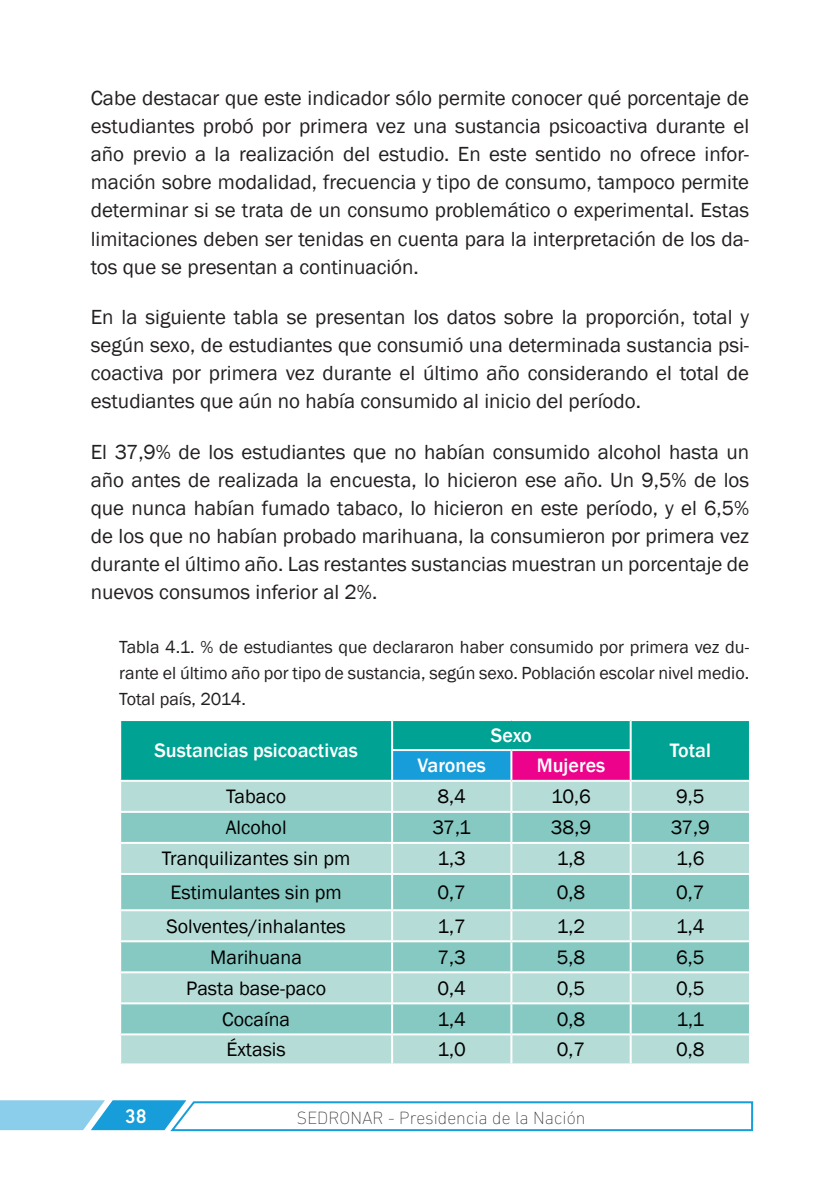
<style>
.page{position:relative;width:840px;height:1191px;background:#fff}
.page>*{position:absolute;margin:0;border:0;box-sizing:border-box;transform-origin:0 0}
.Body_Text{font:21px/28px "Franklin Gothic";color:#231f20;text-align:justify}
.t1{font:20px "Franklin Gothic";color:#000}
.t2{font:500 20px "Franklin Gothic";color:#fff}
.t3{font:500 20px "DIN Next LT Pro";color:#fff}
.epigrafes{font:18px/26px "Franklin Gothic";color:#231f20;text-align:justify}
.t4{font:200 18px "DIN Next LT Pro";color:#231f20}
</style>
<div class="page">
<svg style="left:0;top:1100px;width:753px;height:32px"></svg>
<div style="left:121px;top:721px;width:627px;height:59px;background:#00a393"></div>
<div style="left:392px;top:750px;width:119px;height:31px;background:#179dd9"></div>
<div style="left:511px;top:750px;width:119px;height:31px;background:#ed028c"></div>
<div style="left:121px;top:782px;width:627px;height:281px;background:#b6dcd7"></div>
<svg style="left:121px;top:813px;width:627px;height:220px;background:#9ad1cb"></svg>
<hr style="left:391px;top:721px;width:2px;height:28px;background:#fff">
<hr style="left:629px;top:721px;width:2px;height:28px;background:#fff">
<hr style="left:391px;top:749px;width:120px;height:2px;background:#fff">
<hr style="left:391px;top:751px;width:2px;height:29px;background:#fff">
<hr style="left:511px;top:749px;width:120px;height:2px;background:#fff">
<hr style="left:510px;top:751px;width:2px;height:29px;background:#fff">
<hr style="left:629px;top:751px;width:2px;height:29px;background:#fff">
<hr style="left:392px;top:780px;width:119px;height:2px;background:#fff">
<hr style="left:391px;top:782px;width:2px;height:29px;background:#fff">
<hr style="left:511px;top:780px;width:119px;height:2px;background:#fff">
<hr style="left:510px;top:782px;width:2px;height:29px;background:#fff">
<hr style="left:629px;top:782px;width:2px;height:29px;background:#fff">
<hr style="left:119px;top:811px;width:273px;height:2px;background:#fff">
<hr style="left:392px;top:811px;width:119px;height:2px;background:#fff">
<hr style="left:391px;top:813px;width:2px;height:29px;background:#fff">
<hr style="left:511px;top:811px;width:119px;height:2px;background:#fff">
<hr style="left:510px;top:813px;width:2px;height:29px;background:#fff">
<hr style="left:630px;top:811px;width:120px;height:2px;background:#fff">
<hr style="left:629px;top:813px;width:2px;height:29px;background:#fff">
<hr style="left:119px;top:842px;width:273px;height:2px;background:#fff">
<hr style="left:392px;top:842px;width:119px;height:2px;background:#fff">
<hr style="left:391px;top:844px;width:2px;height:29px;background:#fff">
<hr style="left:511px;top:842px;width:119px;height:2px;background:#fff">
<hr style="left:510px;top:844px;width:2px;height:29px;background:#fff">
<hr style="left:630px;top:842px;width:120px;height:2px;background:#fff">
<hr style="left:629px;top:844px;width:2px;height:29px;background:#fff">
<hr style="left:119px;top:873px;width:273px;height:2px;background:#fff">
<hr style="left:392px;top:873px;width:119px;height:2px;background:#fff">
<hr style="left:391px;top:875px;width:2px;height:34px;background:#fff">
<hr style="left:511px;top:873px;width:119px;height:2px;background:#fff">
<hr style="left:510px;top:875px;width:2px;height:34px;background:#fff">
<hr style="left:630px;top:873px;width:120px;height:2px;background:#fff">
<hr style="left:629px;top:875px;width:2px;height:34px;background:#fff">
<hr style="left:119px;top:909px;width:273px;height:2px;background:#fff">
<hr style="left:392px;top:909px;width:119px;height:2px;background:#fff">
<hr style="left:391px;top:911px;width:2px;height:29px;background:#fff">
<hr style="left:511px;top:909px;width:119px;height:2px;background:#fff">
<hr style="left:510px;top:911px;width:2px;height:29px;background:#fff">
<hr style="left:630px;top:909px;width:120px;height:2px;background:#fff">
<hr style="left:629px;top:911px;width:2px;height:29px;background:#fff">
<hr style="left:119px;top:940px;width:273px;height:2px;background:#fff">
<hr style="left:392px;top:940px;width:119px;height:2px;background:#fff">
<hr style="left:391px;top:942px;width:2px;height:29px;background:#fff">
<hr style="left:511px;top:940px;width:119px;height:2px;background:#fff">
<hr style="left:510px;top:942px;width:2px;height:29px;background:#fff">
<hr style="left:630px;top:940px;width:120px;height:2px;background:#fff">
<hr style="left:629px;top:942px;width:2px;height:29px;background:#fff">
<hr style="left:119px;top:971px;width:273px;height:2px;background:#fff">
<hr style="left:392px;top:971px;width:119px;height:2px;background:#fff">
<hr style="left:391px;top:973px;width:2px;height:29px;background:#fff">
<hr style="left:511px;top:971px;width:119px;height:2px;background:#fff">
<hr style="left:510px;top:973px;width:2px;height:29px;background:#fff">
<hr style="left:630px;top:971px;width:120px;height:2px;background:#fff">
<hr style="left:629px;top:973px;width:2px;height:29px;background:#fff">
<hr style="left:119px;top:1002px;width:273px;height:2px;background:#fff">
<hr style="left:392px;top:1002px;width:119px;height:2px;background:#fff">
<hr style="left:391px;top:1004px;width:2px;height:29px;background:#fff">
<hr style="left:511px;top:1002px;width:119px;height:2px;background:#fff">
<hr style="left:510px;top:1004px;width:2px;height:29px;background:#fff">
<hr style="left:630px;top:1002px;width:120px;height:2px;background:#fff">
<hr style="left:629px;top:1004px;width:2px;height:29px;background:#fff">
<hr style="left:119px;top:1033px;width:273px;height:2px;background:#fff">
<hr style="left:392px;top:1033px;width:119px;height:2px;background:#fff">
<hr style="left:391px;top:1035px;width:2px;height:28px;background:#fff">
<hr style="left:511px;top:1033px;width:119px;height:2px;background:#fff">
<hr style="left:510px;top:1035px;width:2px;height:28px;background:#fff">
<hr style="left:630px;top:1033px;width:120px;height:2px;background:#fff">
<hr style="left:629px;top:1035px;width:2px;height:28px;background:#fff">
<p class="Body_Text" style="left:91px;top:85px;width:659px">Cabe destacar que este indicador sólo permite conocer qué porcentaje de estudiantes probó por primera vez una sustancia psicoactiva durante el año previo a la realización del estudio. En este sentido no ofrece infor&shy;mación sobre modalidad, frecuencia y tipo de consumo, tampoco permite determinar si se trata de un consumo problemático o experimental. Estas limitaciones deben ser tenidas en cuenta para la interpretación de los da&shy;tos que se presentan a continuación.</p>
<p class="Body_Text" style="left:91px;top:304px;width:659px">En la siguiente tabla se presentan los datos sobre la proporción, total y según sexo, de estudiantes que consumió una determinada sustancia psi&shy;coactiva por primera vez durante el último año considerando el total de estudiantes que aún no había consumido al inicio del período.</p>
<p class="Body_Text" style="left:91px;top:438px;width:659px">El 37,9% de los estudiantes que no habían consumido alcohol hasta un año antes de realizada la encuesta, lo hicieron ese año. Un 9,5% de los que nunca habían fumado tabaco, lo hicieron en este período, y el 6,5% de los que no habían probado marihuana, la consumieron por primera vez durante el último año. Las restantes sustancias muestran un porcentaje de nuevos consumos inferior al 2%.</p>
<p class="epigrafes" style="left:119px;top:635px;width:631px">Tabla 4.1. % de estudiantes que declararon haber consumido por primera vez du&shy;rante el último año por tipo de sustancia, según sexo. Población escolar nivel medio.<br>Total país, 2014.</p>
<p class="t2" style="left:154px;top:738px;width:205px">Sustancias psicoactivas</p>
<p class="t2" style="left:490px;top:723px;width:42px">Sexo</p>
<p class="t2" style="left:669px;top:738px;width:43px">Total</p>
<p class="t2" style="left:417px;top:753px;width:70px">Varones</p>
<p class="t2" style="left:536px;top:753px;width:70px">Mujeres</p>
<p class="t1" style="left:226px;top:784px;width:62px">Tabaco</p>
<p class="t1" style="left:437px;top:784px;width:30px">8,4</p>
<p class="t1" style="left:551px;top:784px;width:41px">10,6</p>
<p class="t1" style="left:675px;top:784px;width:30px">9,5</p>
<p class="t1" style="left:225px;top:815px;width:62px">Alcohol</p>
<p class="t1" style="left:432px;top:815px;width:40px">37,1</p>
<p class="t1" style="left:550px;top:815px;width:42px">38,9</p>
<p class="t1" style="left:670px;top:815px;width:41px">37,9</p>
<p class="t1" style="left:162px;top:846px;width:190px">Tranquilizantes sin pm</p>
<p class="t1" style="left:437px;top:846px;width:30px">1,3</p>
<p class="t1" style="left:556px;top:846px;width:30px">1,8</p>
<p class="t1" style="left:675px;top:846px;width:30px">1,6</p>
<p class="t1" style="left:170px;top:880px;width:173px">Estimulantes sin pm</p>
<p class="t1" style="left:437px;top:880px;width:30px">0,7</p>
<p class="t1" style="left:556px;top:880px;width:30px">0,8</p>
<p class="t1" style="left:675px;top:880px;width:30px">0,7</p>
<p class="t1" style="left:166px;top:913px;width:181px">Solventes/inhalantes</p>
<p class="t1" style="left:437px;top:913px;width:30px">1,7</p>
<p class="t1" style="left:556px;top:913px;width:30px">1,2</p>
<p class="t1" style="left:675px;top:913px;width:30px">1,4</p>
<p class="t1" style="left:210px;top:944px;width:93px">Marihuana</p>
<p class="t1" style="left:437px;top:944px;width:30px">7,3</p>
<p class="t1" style="left:556px;top:944px;width:30px">5,8</p>
<p class="t1" style="left:675px;top:944px;width:30px">6,5</p>
<p class="t1" style="left:186px;top:975px;width:141px">Pasta base-paco</p>
<p class="t1" style="left:437px;top:975px;width:30px">0,4</p>
<p class="t1" style="left:556px;top:975px;width:30px">0,5</p>
<p class="t1" style="left:675px;top:975px;width:30px">0,5</p>
<p class="t1" style="left:222px;top:1006px;width:69px">Cocaína</p>
<p class="t1" style="left:437px;top:1006px;width:30px">1,4</p>
<p class="t1" style="left:556px;top:1006px;width:30px">0,8</p>
<p class="t1" style="left:676px;top:1006px;width:29px">1,1</p>
<p class="t1" style="left:226px;top:1037px;width:61px">Éxtasis</p>
<p class="t1" style="left:437px;top:1037px;width:30px">1,0</p>
<p class="t1" style="left:556px;top:1037px;width:30px">0,7</p>
<p class="t1" style="left:675px;top:1037px;width:30px">0,8</p>
<p class="t3" style="left:125px;top:1104px;width:23px">38</p>
<p class="t4" style="left:296px;top:1107px;width:290px">SEDRONAR - Presidencia de la Nación</p>
</div>
